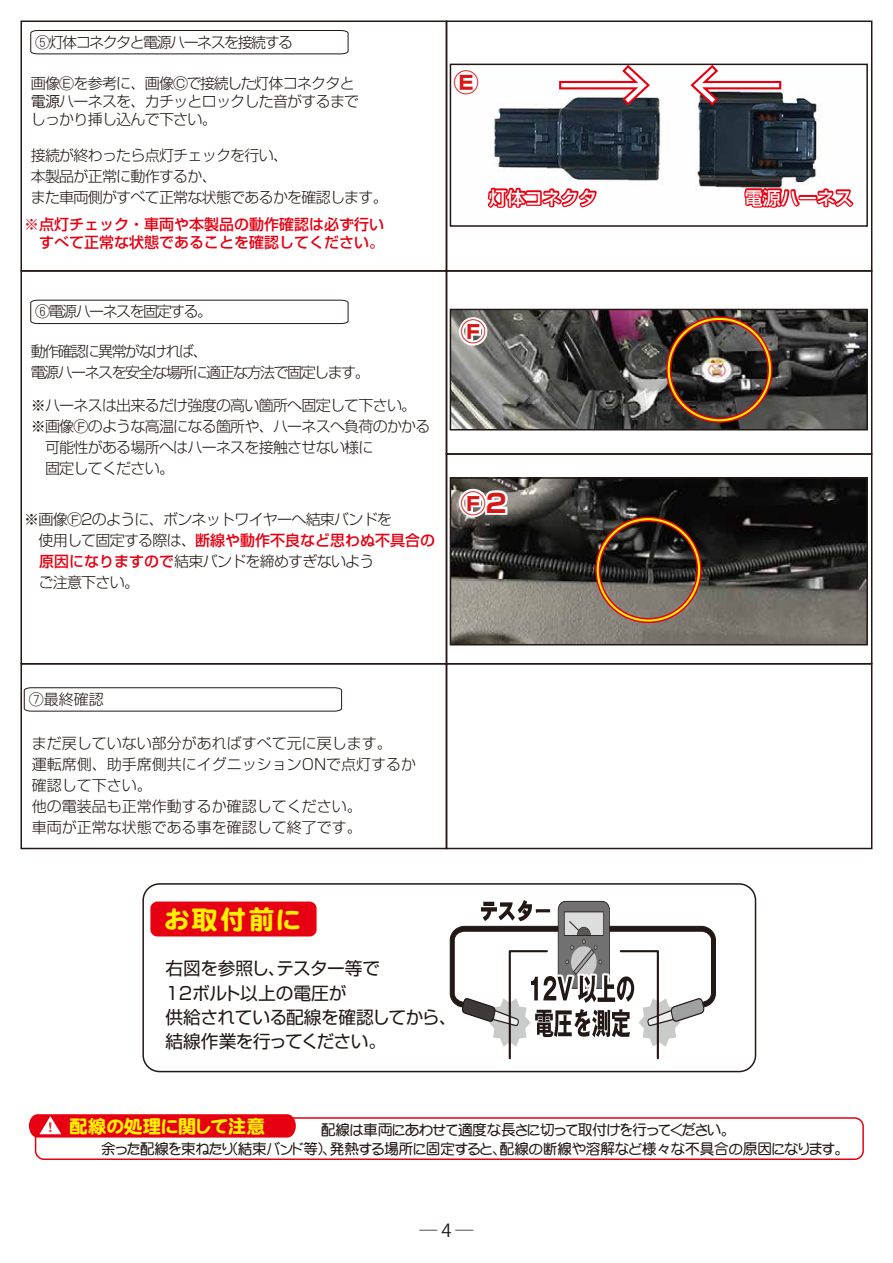
<style>
.page{position:relative;width:893px;height:1263px;background:#fff}
.page>*{position:absolute;margin:0;border:0;box-sizing:border-box;transform-origin:0 0}
.t1{font:26.55px "DF Maru Gothic SB WING RKSJ H";letter-spacing:.075em;color:#fff100}
.t2{font:700 25.5px "Shin Go Pro";color:#d71718}
.t3{font:18.75px "DF Maru Gothic SB WING RKSJ H";color:#fff100}
.t4{font:500 18px "Shin Go Pro";color:#fff}
.t5{font:18px "Koz Go Pr 6 N";color:#221815}
.t6{font:17.7px/24.3px "Shin Go Pro";letter-spacing:-.03em;color:#221815}
.t7{font:300 15px/21px "Shin Go Pro";letter-spacing:-.05em;color:#221815}
.t8{font:300 15px/21px "Shin Go Pro";color:#221815}
.t9{font:300 15px/21px "Shin Go Pro";letter-spacing:-.1em;color:#221815}
.t10{font:500 15px/18px "Shin Go Pro";color:#e60012}
.t11{font:14.55px/19px "DF Maru Gothic Bd WING RKSJ H";color:#221815}
.s1{font-family:"Koz Go Pr 6 N";font-weight:400}
.s2{font-weight:500;color:#e60012}
</style>
<div class="page">
<img style="left:453px;top:480px;width:412px;height:162px">
<img style="left:493px;top:96px;width:329px;height:105px">
<img style="left:453px;top:312px;width:412px;height:115px">
<div style="left:35px;top:1117px;width:829px;height:43px;border:2px solid #e60012;border-radius:9px"></div>
<svg style="left:29px;top:1114px;width:267px;height:23px;background:#e70d1e"></svg>
<div style="left:142px;top:883px;width:614px;height:189px;border:2px solid #221815;border-radius:16px"></div>
<svg style="left:449px;top:883px;width:267px;height:177px"></svg>
<div style="left:150px;top:901px;width:167px;height:35px;background:#e60012;border-radius:7px"></div>
<svg style="left:24px;top:687px;width:318px;height:25px"></svg>
<div style="left:446px;top:21px;width:426px;height:251px;border:2px solid #221815"></div>
<div style="left:21px;top:21px;width:426px;height:251px;border:2px solid #221815"></div>
<div style="left:446px;top:270px;width:426px;height:185px;border:2px solid #221815"></div>
<svg style="left:20px;top:269px;width:428px;height:396px"></svg>
<div style="left:446px;top:453px;width:426px;height:211px;border:2px solid #221815"></div>
<div style="left:446px;top:663px;width:426px;height:186px;border:2px solid #221815"></div>
<div style="left:21px;top:663px;width:426px;height:186px;border:2px solid #221815"></div>
<div style="left:450px;top:64px;width:418px;height:163px;border:2px solid #221815"></div>
<svg style="left:450px;top:66px;width:32px;height:33px"></svg>
<svg style="left:487px;top:179px;width:112px;height:29px"></svg>
<svg style="left:743px;top:186px;width:60px;height:22px"></svg>
<div style="left:798px;top:195px;width:20px;height:5px;border:3px solid #e60012"></div>
<svg style="left:813px;top:187px;width:41px;height:21px"></svg>
<svg style="left:557px;top:63px;width:96px;height:46px"></svg>
<svg style="left:687px;top:63px;width:96px;height:46px"></svg>
<svg style="left:30px;top:30px;width:319px;height:25px"></svg>
<div style="left:450px;top:477px;width:418px;height:168px;border:2px solid #221815"></div>
<img style="left:666px;top:316px;width:107px;height:107px">
<svg style="left:595px;top:517px;width:107px;height:106px;background:#5e4938"></svg>
<div style="left:450px;top:309px;width:418px;height:121px;border:2px solid #221815"></div>
<svg style="left:457px;top:315px;width:32px;height:33px"></svg>
<svg style="left:457px;top:487px;width:54px;height:32px"></svg>
<svg style="left:30px;top:299px;width:319px;height:25px"></svg>
<p class="t9" style="left:35px;top:30px;width:259px">⑤灯体コネクタと電源ハーネスを接続する</p>
<p class="t7" style="left:31px;top:72px;width:330px;line-height:18px">画像Ⓔを参考に、画像Ⓒで接続した灯体コネクタと<span class="s1">電源</span>ハーネスを、カチッとロックした音がするまでしっかり挿し込んで下さい。</p>
<p class="t7" style="left:31px;top:143px;width:359px">接続が終わったら点灯チェックを行い、<br>本製品が正常に動作するか、<br>また車両側がすべて正常な状態であるかを確認します。</p>
<p class="t10" style="left:24px;top:213px;width:362px">※点灯チェック・車両や本製品の動作確認は必ず行い　すべて正常な状態であることを確認してください。</p>
<h2 class="t2" style="left:453px;top:62px;width:27px">Ⓔ</h2>
<p class="t4" style="left:489px;top:183px;width:109px">灯体コネクタ</p>
<p class="t4" style="left:745px;top:183px;width:110px">電源ハーネス</p>
<p class="t9" style="left:35px;top:299px;width:178px">⑥電源ハーネスを固定する。</p>
<p class="t9" style="left:31px;top:338px;width:340px">動作確認に異常がなければ、<br>電源ハーネスを安全な場所に適正な方法で固定します。</p>
<p class="t7" style="left:31px;top:393px;width:401px">※ハーネスは出来るだけ強度の高い箇所へ固定して下さい。※画像Ⓕのような高温になる箇所や、ハーネスへ負荷のかかる　可能性がある場所へはハーネスを接触させない様に<br>　固定してください。</p>
<p class="t7" style="left:24px;top:507px;width:412px">※画像Ⓕ2のように、ボンネットワイヤーへ結束バンドを<br>　使用して固定する際は、<span class="s2">断線や動作不良など思わぬ不具合の　原因になりますので</span>結束バンドを締めすぎないよう<br>　ご注意下さい。</p>
<h2 class="t2" style="left:460px;top:311px;width:27px">Ⓕ</h2>
<h2 class="t2" style="left:460px;top:483px;width:48px">Ⓕ2</h2>
<p class="t7" style="left:29px;top:687px;width:76px">⑦最終確認</p>
<p class="t8" style="left:32px;top:731px;width:386px">まだ戻していない部分があればすべて元に戻します。<br>運転席側、助手席側共にイグニッションONで点灯するか確認して下さい。<br>他の電装品も正常作動するか確認してください。<br>車両が正常な状態である事を確認して終了です。</p>
<h1 class="t1" style="left:165px;top:906px;width:137px">お取付前に</h1>
<p class="t6" style="left:166px;top:954px;width:292px">右図を参照し、テスター等で<br>12ボルト以上の電圧が<br>供給されている配線を確認してから、結線作業を行ってください。</p>
<p class="t3" style="left:69px;top:1117px;width:198px">配線の処理に関して注意</p>
<p class="t11" style="left:101px;top:1120px;width:742px;text-indent:220px">配線は車両にあわせて適度な長さに切って取付けを行ってください。<br>余った配線を束ねたり(結束バンド等)、発熱する場所に固定すると、配線の断線や溶解など様々な不具合の原因になります。</p>
<p class="t5" style="left:419px;top:1221px;width:56px">─ 4 ─</p>
</div>
